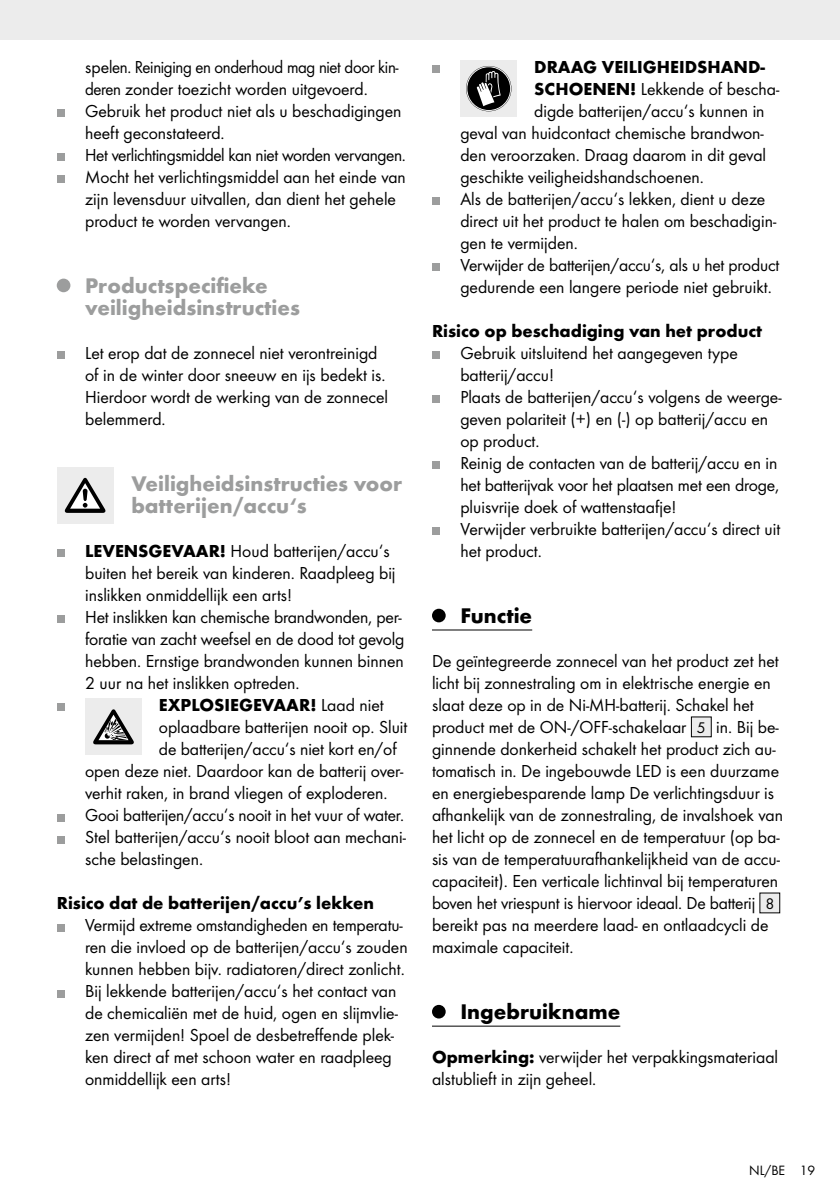
<style>
.page{position:relative;width:840px;height:1191px;background:#fff}
.page>*{position:absolute;margin:0;border:0;box-sizing:border-box;transform-origin:0 0}
.t1{font:700 22px/22px "Futura";color:#9c9d9d}
.t2{font:700 22px "Futura";color:#000}
.t3{font:18px/22px "Futura Boo";color:#000}
.t4{font:700 18px "Futura";color:#000}
.t5{font:14px "Futura Boo";color:#000}
.s1{font-family:"Futura";font-weight:700}
.s2{font-family:"Futura Boo";font-weight:400}
.s3{font-size:16px}
</style>
<div class="page">
<div style="left:0;top:0;width:839px;height:40px;background:#ececec"></div>
<div style="left:57px;top:109px;width:7px;height:8px;background:#9c9d9d"></div>
<div style="left:57px;top:153px;width:7px;height:8px;background:#9c9d9d"></div>
<div style="left:57px;top:175px;width:7px;height:8px;background:#9c9d9d"></div>
<div style="left:57px;top:279px;width:13px;height:13px;background:#9c9d9d;border-radius:50%"></div>
<div style="left:57px;top:351px;width:7px;height:8px;background:#9c9d9d"></div>
<div style="left:57px;top:467px;width:56px;height:57px;background:#ececec"></div>
<svg style="left:65px;top:478px;width:40px;height:35px"></svg>
<div style="left:57px;top:549px;width:7px;height:8px;background:#9c9d9d"></div>
<div style="left:57px;top:615px;width:7px;height:8px;background:#9c9d9d"></div>
<div style="left:57px;top:703px;width:7px;height:8px;background:#9c9d9d"></div>
<div style="left:85px;top:698px;width:57px;height:57px;background:#ececec"></div>
<svg style="left:93px;top:709px;width:41px;height:35px"></svg>
<div style="left:57px;top:813px;width:7px;height:8px;background:#9c9d9d"></div>
<div style="left:57px;top:835px;width:7px;height:8px;background:#9c9d9d"></div>
<div style="left:57px;top:923px;width:7px;height:8px;background:#9c9d9d"></div>
<div style="left:57px;top:989px;width:7px;height:8px;background:#9c9d9d"></div>
<hr style="left:432px;top:629px;width:100px;height:1px;background:#000">
<hr style="left:432px;top:1025px;width:188px;height:1px;background:#000">
<div style="left:432px;top:65px;width:7px;height:8px;background:#9c9d9d"></div>
<div style="left:460px;top:60px;width:57px;height:57px;background:#ececec"></div>
<svg style="left:466px;top:66px;width:45px;height:45px"></svg>
<div style="left:432px;top:197px;width:7px;height:8px;background:#9c9d9d"></div>
<div style="left:432px;top:263px;width:7px;height:8px;background:#9c9d9d"></div>
<div style="left:432px;top:351px;width:7px;height:8px;background:#9c9d9d"></div>
<div style="left:432px;top:395px;width:7px;height:8px;background:#9c9d9d"></div>
<div style="left:432px;top:461px;width:7px;height:8px;background:#9c9d9d"></div>
<div style="left:432px;top:527px;width:7px;height:8px;background:#9c9d9d"></div>
<div style="left:432px;top:609px;width:13px;height:13px;background:#000;border-radius:50%"></div>
<div style="left:691px;top:717px;width:19px;height:20px;background:#ececec"></div>
<div style="left:759px;top:893px;width:20px;height:20px;background:#ececec"></div>
<div style="left:432px;top:1005px;width:13px;height:13px;background:#000;border-radius:50%"></div>
<p class="t3" style="left:85px;top:56px;width:322px">spelen. Reiniging en onderhoud mag niet door kin&shy;deren zonder toezicht worden uitgevoerd.<br>Gebruik het product niet als u beschadigingen heeft geconstateerd.<br>Het verlichtingsmiddel kan niet worden vervangen.<br>Mocht het verlichtingsmiddel aan het einde van zijn levensduur uitvallen, dan dient het gehele product te worden vervangen.</p>
<p class="t1" style="left:85px;top:274px;width:216px">Productspecifieke veiligheidsinstructies</p>
<p class="t3" style="left:85px;top:342px;width:304px">Let erop dat de zonnecel niet verontreinigd of in de winter door sneeuw en ijs bedekt is.<br>Hierdoor wordt de werking van de zonnecel belemmerd.</p>
<p class="t1" style="left:131px;top:472px;width:272px">Veiligheidsinstructies voor batterijen/accu‘s</p>
<p class="t3" style="left:85px;top:540px;width:320px"><span class="s1">LEVENSGEVAAR!</span> Houd batterijen/accu‘s buiten het bereik van kinderen. Raadpleeg bij inslikken onmiddellijk een arts!<br>Het inslikken kan chemische brandwonden, per&shy;foratie van zacht weefsel en de dood tot gevolg hebben. Ernstige brandwonden kunnen binnen 2 uur na het inslikken optreden.</p>
<p class="t4" style="left:159px;top:694px;width:226px">EXPLOSIEGEVAAR! <span class="s2">Laad niet</span></p>
<p class="t3" style="left:159px;top:716px;width:250px">oplaadbare batterijen nooit op. Sluit</p>
<p class="t3" style="left:159px;top:738px;width:239px">de batterijen/accu‘s niet kort en/of</p>
<p class="t3" style="left:85px;top:760px;width:319px">open deze niet. Daardoor kan de batterij over-</p>
<p class="t3" style="left:85px;top:782px;width:304px">verhit raken, in brand vliegen of exploderen.</p>
<p class="t3" style="left:85px;top:804px;width:320px">Gooi batterijen/accu‘s nooit in het vuur of water.</p>
<p class="t3" style="left:85px;top:826px;width:322px">Stel batterijen/accu‘s nooit bloot aan mechani-</p>
<p class="t3" style="left:85px;top:848px;width:119px">sche belastingen.</p>
<p class="t4" style="left:57px;top:892px;width:318px">Risico dat de batterijen/accu’s lekken</p>
<p class="t3" style="left:85px;top:914px;width:324px">Vermijd extreme omstandigheden en temperatu&shy;ren die invloed op de batterijen/accu‘s zouden kunnen hebben bijv. radiatoren/direct zonlicht.<br>Bij lekkende batterijen/accu‘s het contact van de chemicaliën met de huid, ogen en slijmvlie&shy;zen vermijden! Spoel de desbetreffende plek&shy;ken direct af met schoon water en raadpleeg onmiddellijk een arts!</p>
<p class="t4" style="left:534px;top:56px;width:232px">DRAAG VEILIGHEIDSHAND-</p>
<p class="t3" style="left:534px;top:78px;width:246px"><span class="s1">SCHOENEN!</span> Lekkende of bescha-</p>
<p class="t3" style="left:534px;top:100px;width:232px">digde batterijen/accu‘s kunnen in</p>
<p class="t3" style="left:460px;top:122px;width:305px">geval van huidcontact chemische brandwon-</p>
<p class="t3" style="left:460px;top:144px;width:307px">den veroorzaken. Draag daarom in dit geval</p>
<p class="t3" style="left:460px;top:166px;width:245px">geschikte veiligheidshandschoenen.</p>
<p class="t3" style="left:460px;top:188px;width:306px">Als de batterijen/accu‘s lekken, dient u deze</p>
<p class="t3" style="left:460px;top:210px;width:317px">direct uit het product te halen om beschadigin-</p>
<p class="t3" style="left:460px;top:232px;width:119px">gen te vermijden.</p>
<p class="t3" style="left:460px;top:254px;width:320px">Verwijder de batterijen/accu‘s, als u het product</p>
<p class="t3" style="left:460px;top:276px;width:313px">gedurende een langere periode niet gebruikt.</p>
<p class="t4" style="left:432px;top:320px;width:331px">Risico op beschadiging van het product</p>
<p class="t3" style="left:460px;top:342px;width:322px">Gebruik uitsluitend het aangegeven type batterij/accu!<br>Plaats de batterijen/accu‘s volgens de weerge&shy;geven polariteit (+) en (-) op batterij/accu en op product.<br>Reinig de contacten van de batterij/accu en in het batterijvak voor het plaatsen met een droge, pluisvrije doek of wattenstaafje!<br>Verwijder verbruikte batterijen/accu‘s direct uit het product.</p>
<p class="t2" style="left:460px;top:602px;width:73px">Functie</p>
<p class="t3" style="left:432px;top:650px;width:352px">De geïntegreerde zonnecel van het product zet het licht bij zonnestraling om in elektrische energie en slaat deze op in de Ni-MH-batterij. Schakel het product met de ON-/OFF-schakelaar <span class="s3">5</span> in. Bij be&shy;ginnende donkerheid schakelt het product zich au&shy;tomatisch in. De ingebouwde LED is een duurzame en energiebesparende lamp De verlichtingsduur is afhankelijk van de zonnestraling, de invalshoek van het licht op de zonnecel en de temperatuur (op ba&shy;sis van de temperatuurafhankelijkheid van de accu&shy;capaciteit). Een verticale lichtinval bij temperaturen boven het vriespunt is hiervoor ideaal. De batterij <span class="s3">8 </span>bereikt pas na meerdere laad- en ontlaadcycli de maximale capaciteit.</p>
<p class="t2" style="left:460px;top:998px;width:161px">Ingebruikname</p>
<p class="t3" style="left:432px;top:1046px;width:347px"><span class="s1">Opmerking:</span> verwijder het verpakkingsmateriaal alstublieft in zijn geheel.</p>
<p class="t5" style="left:748px;top:1161px;width:67px">NL/BE 19</p>
</div>
